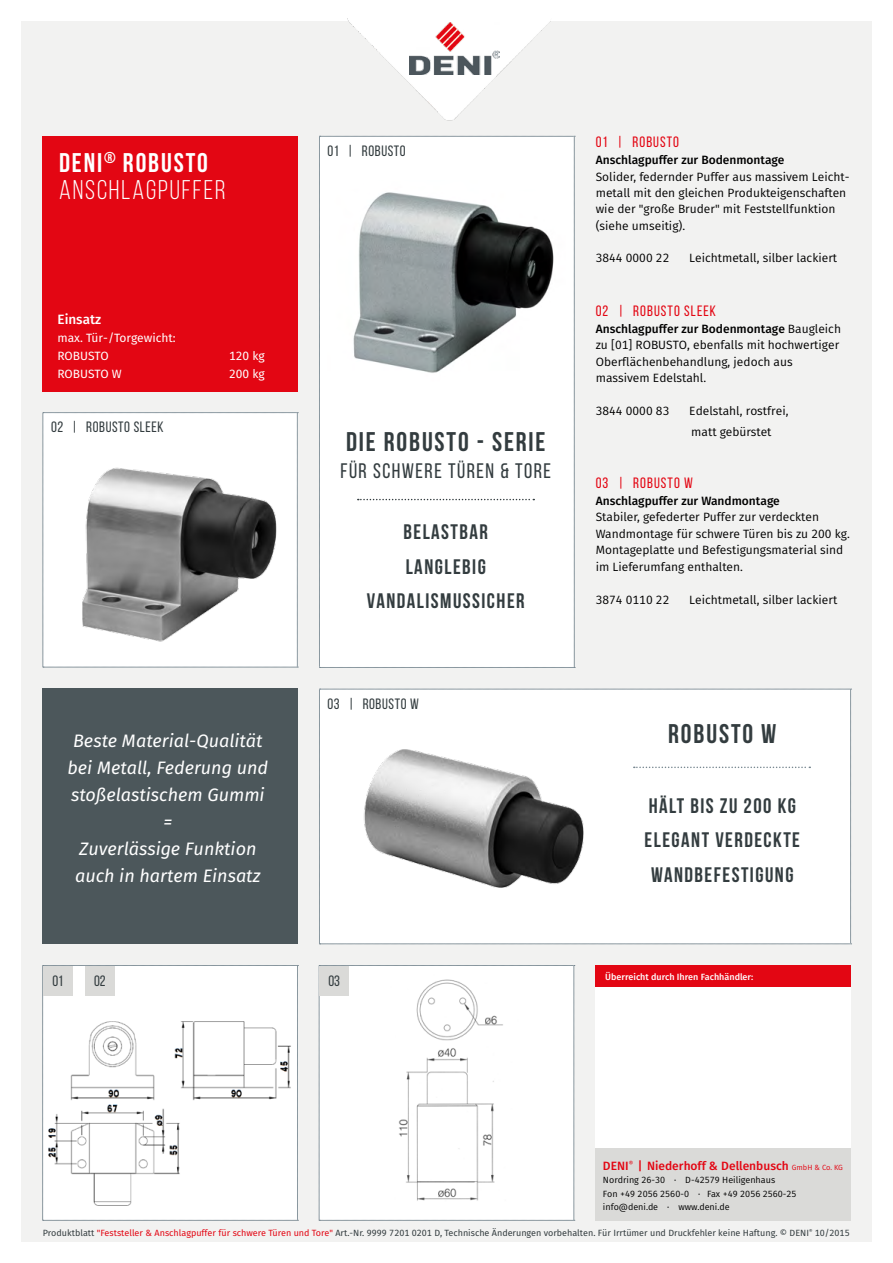
<style>
.page{position:relative;width:893px;height:1263px;background:#fff}
.page>*{position:absolute;margin:0;border:0;box-sizing:border-box;transform-origin:0 0}
.t1{font:27px/27px "Bebas Neue";letter-spacing:.07em;color:#fff}
.t2{font:700 27px "Bebas Neue";letter-spacing:.07em;color:#333c3f}
.t3{font:700 21px/34.5px "Bebas Neue";letter-spacing:.07em;color:#333c3f;text-align:center}
.t4{font:21px "Bebas Neue";letter-spacing:.07em;color:#333c3f}
.t5{font:italic 18px/27px "Fira Sans";color:#fff;text-align:center}
.t6{font:15px "Bebas Neue";letter-spacing:.04em;color:#333c3f}
.t7{font:15px "Bebas Neue";letter-spacing:.07em;color:#e30613}
.t8{font:500 13.5px "Fira Sans";color:#fff}
.t9{font:12px/16.5px "Fira Sans";color:#000}
.t10{font:500 12px "Fira Sans";color:#000}
.t11{font:12px/18px "Fira Sans";color:#fff}
.t12{font:500 12px "Fira Sans";color:#e30613}
.t13{font:9px "Fira Sans";color:#333c3f}
.t14{font:9px/13.5px "Fira Sans";color:#000}
.t15{font:500 9px "Fira Sans";color:#fff}
.s1{font-weight:700}
.s2{font-weight:500}
.s3{font-weight:400;font-size:7.5px}
.s4{font-style:inherit}
.s5{color:#e30613}
</style>
<div class="page">
<div style="left:21px;top:21px;width:851px;height:1221px;background:#f2f2f1"></div>
<img style="left:323px;top:19px;width:246px;height:117px">
<img style="left:410px;top:23px;width:89px;height:51px">
<svg style="left:43px;top:412px;width:255px;height:256px"></svg>
<div style="left:43px;top:136px;width:255px;height:255px;background:#e30613"></div>
<div style="left:43px;top:689px;width:255px;height:255px;background:#4c575b"></div>
<div style="left:595px;top:965px;width:255px;height:255px;background:#dadad8"></div>
<div style="left:595px;top:965px;width:255px;height:183px;background:#fff"></div>
<img style="left:62px;top:446px;width:233px;height:212px">
<div style="left:595px;top:965px;width:255px;height:21px;background:#e30613"></div>
<svg style="left:42px;top:965px;width:256px;height:256px"></svg>
<img style="left:47px;top:1011px;width:245px;height:197px">
<svg style="left:319px;top:965px;width:256px;height:256px"></svg>
<img style="left:390px;top:969px;width:128px;height:249px">
<div style="left:43px;top:966px;width:30px;height:29px;background:#dadad8"></div>
<div style="left:319px;top:966px;width:30px;height:29px;background:#dadad8"></div>
<div style="left:85px;top:966px;width:30px;height:29px;background:#dadad8"></div>
<svg style="left:319px;top:136px;width:256px;height:532px"></svg>
<svg style="left:319px;top:689px;width:533px;height:255px"></svg>
<h1 class="t1" style="left:59px;top:149px;width:168px"><span class="s1">DENI</span><sup>®</sup> <span class="s1">ROBUSTO<br></span>ANSCHLAGPUFFER</h1>
<p class="t8" style="left:58px;top:310px;width:45px">Einsatz</p>
<p class="t11" style="left:58px;top:329px;width:120px">max. Tür-/Torgewicht:<br>ROBUSTO</p>
<p class="t11" style="left:229px;top:347px;width:37px">120 kg</p>
<p class="t11" style="left:58px;top:365px;width:66px">ROBUSTO W</p>
<p class="t11" style="left:229px;top:365px;width:37px">200 kg</p>
<p class="t6" style="left:51px;top:419px;width:114px">02 | ROBUSTO SLEEK</p>
<h3 class="t5" style="left:67px;top:727px;width:202px">Beste Material-Qualität bei Metall, Federung und stoßelastischem Gummi =<br>Zuverlässige Funktion auch in hartem Einsatz</h3>
<p class="t6" style="left:327px;top:143px;width:80px">01 | ROBUSTO</p>
<h1 class="t2" style="left:346px;top:426px;width:201px">DIE ROBUSTO - SERIE</h1>
<h2 class="t4" style="left:340px;top:459px;width:212px">FÜR SCHWERE TÜREN &amp; TORE</h2>
<h2 class="t3" style="left:367px;top:514px;width:159px">BELASTBAR<br>LANGLEBIG<br>VANDALISMUSSICHER</h2>
<p class="t6" style="left:327px;top:695px;width:93px">03 | ROBUSTO W</p>
<p class="t6" style="left:52px;top:973px;width:12px">01</p>
<p class="t6" style="left:94px;top:973px;width:13px">02</p>
<p class="t6" style="left:328px;top:973px;width:13px">03</p>
<p class="t7" style="left:596px;top:134px;width:85px">01 | ROBUSTO</p>
<p class="t10" style="left:596px;top:152px;width:190px">Anschlagpuffer zur Bodenmontage</p>
<p class="t9" style="left:596px;top:168px;width:255px">Solider, federnder Puffer aus massivem Leicht&shy;metall mit den gleichen Produkteigenschaften wie der "große Bruder" mit Feststellfunktion (siehe umseitig).</p>
<p class="t9" style="left:596px;top:250px;width:75px">3844 0000 22</p>
<p class="t9" style="left:689px;top:250px;width:149px">Leichtmetall, silber lackiert</p>
<p class="t7" style="left:596px;top:303px;width:122px">02 | ROBUSTO SLEEK</p>
<p class="t9" style="left:596px;top:320px;width:247px"><span class="s2">Anschlagpuffer zur Bodenmontage</span> Baugleich zu [01] ROBUSTO, ebenfalls mit hochwertiger Oberflächenbehandlung, jedoch aus massivem Edelstahl.</p>
<p class="t9" style="left:596px;top:403px;width:75px">3844 0000 83</p>
<p class="t9" style="left:689px;top:400px;width:101px;line-height:21.1px">Edelstahl, rostfrei, matt gebürstet</p>
<p class="t7" style="left:596px;top:475px;width:99px">03 | ROBUSTO W</p>
<p class="t10" style="left:596px;top:492px;width:186px">Anschlagpuffer zur Wandmontage</p>
<p class="t9" style="left:596px;top:509px;width:256px">Stabiler, gefederter Puffer zur verdeckten Wandmontage für schwere Türen bis zu 200 kg.<br>Montageplatte und Befestigungsmaterial sind im Lieferumfang enthalten.</p>
<p class="t9" style="left:596px;top:591px;width:75px">3874 0110 22</p>
<p class="t9" style="left:689px;top:591px;width:149px">Leichtmetall, silber lackiert</p>
<h1 class="t2" style="left:668px;top:719px;width:110px">ROBUSTO W</h1>
<h2 class="t3" style="left:645px;top:788px;width:157px">HÄLT BIS ZU 200 KG<br>ELEGANT VERDECKTE<br>WANDBEFESTIGUNG</h2>
<p class="t15" style="left:605px;top:970px;width:150px">Überreicht durch Ihren Fachhändler:</p>
<p class="t12" style="left:603px;top:1157px;width:242px">DENI<sup>®</sup> | Niederhoff &amp; Dellenbusch <span class="s3">GmbH &amp; Co. KG</span></p>
<p class="t14" style="left:603px;top:1173px;width:195px">Nordring 26-30 <span class="s4">·</span> D-42579 Heiligenhaus<br>Fon +49 2056 2560-0 <span class="s4">·</span> Fax +49 2056 2560-25 info@deni.de <span class="s4">·</span> www.deni.de</p>
<p class="t13" style="left:43px;top:1226px;width:808px">Produktblatt <span class="s5">"Feststeller &amp; Anschlagpuffer für schwere Türen und Tore"</span> Art.-Nr. 9999 7201 0201 D, Technische Änderungen vorbehalten. Für Irrtümer und Druckfehler keine Haftung. © DENI<sup>®</sup> 10/2015</p>
</div>
